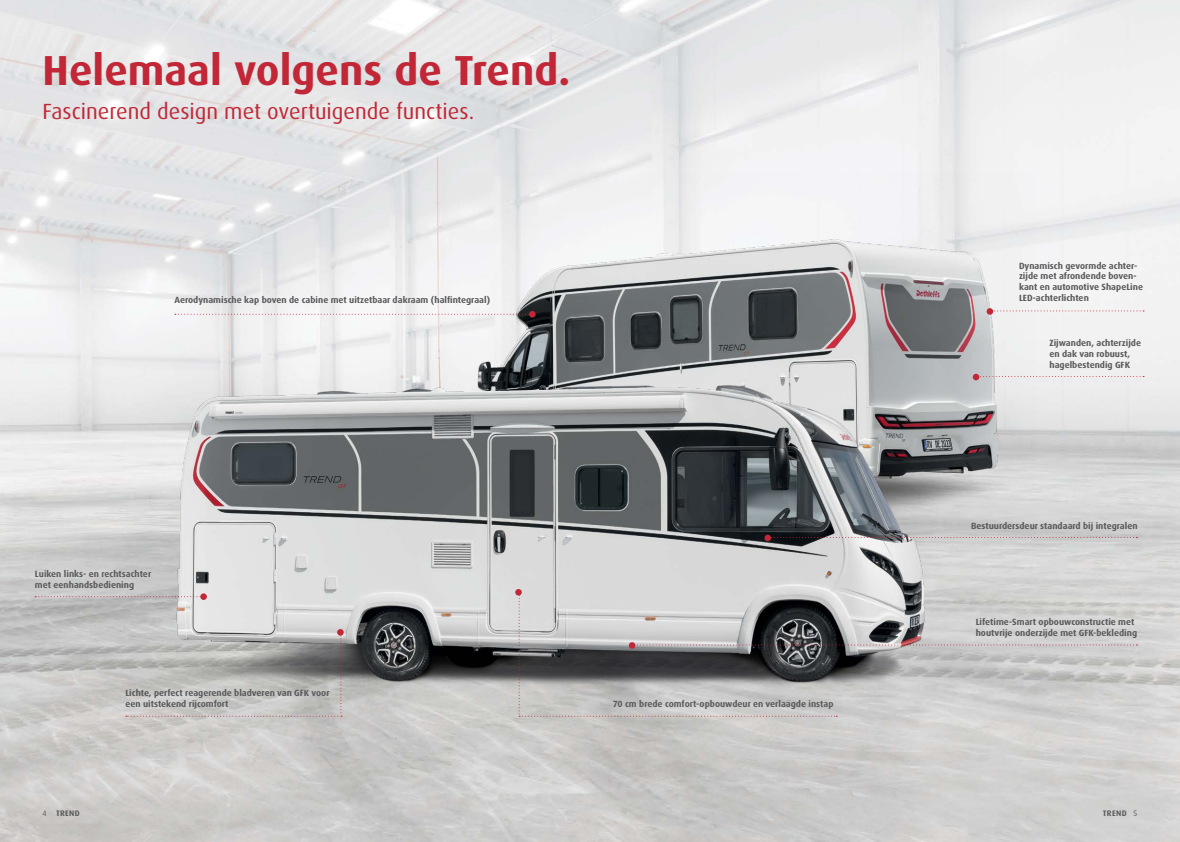
<style>
.page{position:relative;width:1180px;height:842px;background:#fff}
.page>*{position:absolute;margin:0;border:0;box-sizing:border-box;transform-origin:0 0}
.t1{font:700 42px "Dax Pro";color:#c12736}
.t2{font:22px "Dax Pro";color:#c12736}
.t3{font:700 9px/10.8px "Dax Pro";color:#58595b}
.t4{font:700 8px "Dax Pro";letter-spacing:.04em;color:#58595b}
.s1{font-weight:400}
</style>
<div class="page">
<img style="left:0;top:0;width:1179px;height:842px">
<img style="left:438px;top:172px;width:597px;height:398px">
<img style="left:133px;top:230px;width:828px;height:552px">
<div style="left:515px;top:589px;width:6px;height:7px;background:#c12736;border-radius:50%"></div>
<div style="left:337px;top:629px;width:6px;height:7px;background:#c12736;border-radius:50%"></div>
<div style="left:764px;top:535px;width:7px;height:6px;background:#c12736;border-radius:50%"></div>
<div style="left:972px;top:374px;width:7px;height:6px;background:#c12736;border-radius:50%"></div>
<div style="left:986px;top:308px;width:7px;height:7px;background:#c12736;border-radius:50%"></div>
<div style="left:200px;top:593px;width:7px;height:7px;background:#c12736;border-radius:50%"></div>
<svg style="left:126px;top:632px;width:216px;height:85px;background:#b5b4b2"></svg>
<svg style="left:518px;top:592px;width:619px;height:125px;background:#adadad"></svg>
<svg style="left:771px;top:537px;width:366px;height:1px"></svg>
<svg style="left:979px;top:376px;width:164px;height:1px"></svg>
<svg style="left:993px;top:310px;width:150px;height:1px"></svg>
<svg style="left:175px;top:311px;width:360px;height:6px"></svg>
<svg style="left:35px;top:596px;width:166px;height:1px"></svg>
<h1 class="t1" style="left:43px;top:43px;width:529px">Helemaal volgens de Trend.</h1>
<h2 class="t2" style="left:43px;top:97px;width:433px">Fascinerend design met overtuigende functies.</h2>
<p class="t3" style="left:1018px;top:260px;width:125px">Dynamisch gevormde achter&shy;zijde met afrondende boven&shy;kant en automotive ShapeLine</p>
<p class="t3" style="left:174px;top:294px;width:317px">Aerodynamische kap boven de cabine met uitzetbaar dakraam (halfintegraal)</p>
<p class="t3" style="left:1018px;top:293px;width:71px">LED-achterlichten</p>
<p class="t3" style="left:1049px;top:338px;width:93px">Zijwanden, achterzijde en dak van robuust, hagelbestendig GFK</p>
<p class="t3" style="left:35px;top:569px;width:118px">Luiken links- en rechtsachter met eenhandsbediening</p>
<p class="t3" style="left:125px;top:687px;width:206px">Lichte, perfect reagerende bladveren van GFK voor een uitstekend rijcomfort</p>
<p class="t3" style="left:613px;top:698px;width:222px">70 cm brede comfort-opbouwdeur en verlaagde instap</p>
<p class="t3" style="left:970px;top:520px;width:168px">Bestuurdersdeur standaard bij integralen</p>
<p class="t3" style="left:975px;top:616px;width:163px">Lifetime-Smart opbouwconstructie met houtvrije onderzijde met GFK-bekleding</p>
<p class="t4" style="left:43px;top:808px;width:39px"><span class="s1">4</span> TREND</p>
<p class="t4" style="left:1102px;top:808px;width:36px">TREND <span class="s1">5</span></p>
</div>
